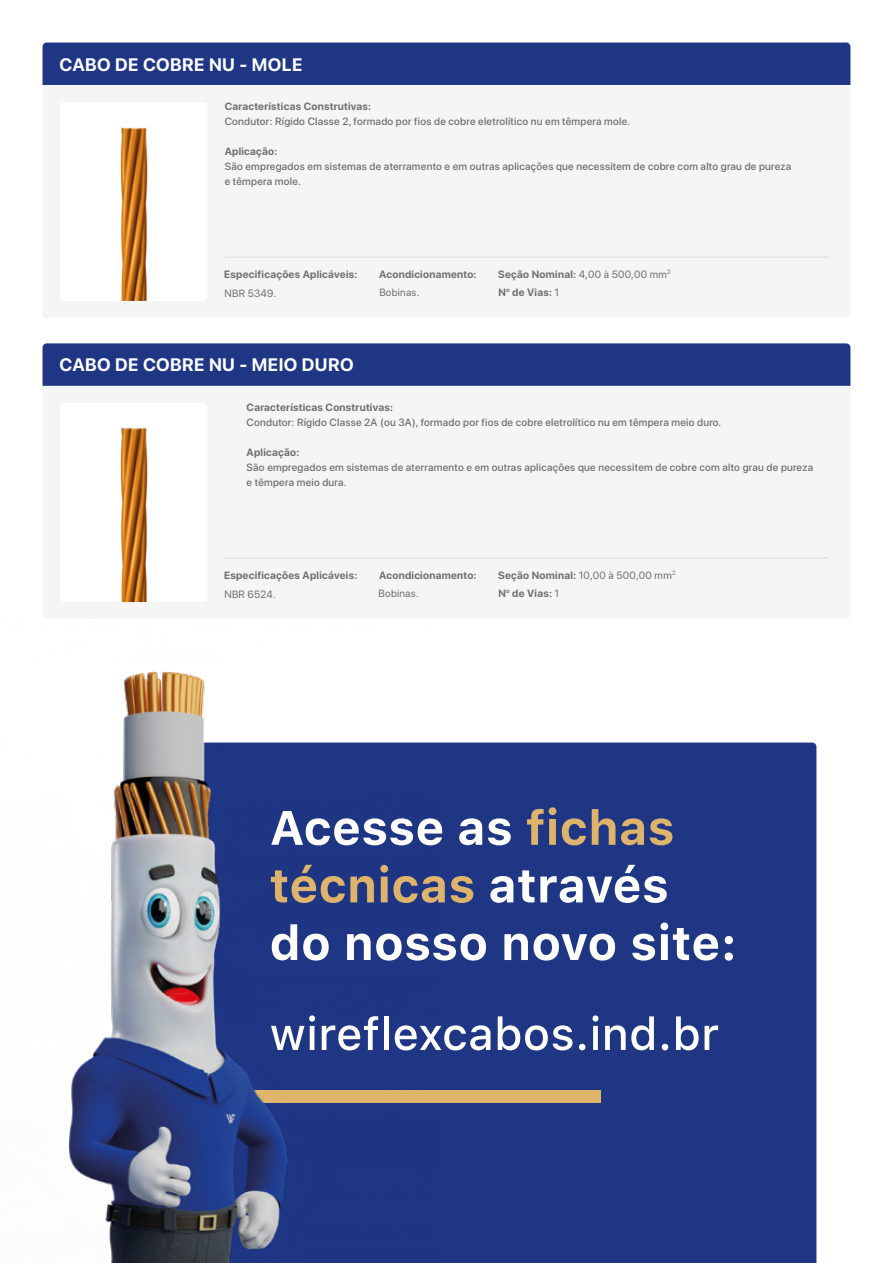
<style>
.page{position:relative;width:893px;height:1263px;background:#fff}
.page>*{position:absolute;margin:0;border:0;box-sizing:border-box;transform-origin:0 0}
.t1{font:700 18px "SF Pro Display";letter-spacing:.025em;color:#fff}
.t2{font:500 10.5px/15px "SF Pro Display";letter-spacing:.025em;color:#6f6f6e}
.t3{font:700 10.5px/18.1px "SF Pro Display";letter-spacing:.025em;color:#6f6f6e}
.t4{font:10.5px "SF Pro Display";letter-spacing:.025em;color:#6f6f6e}
.s1{font-weight:400}
</style>
<div class="page">
<div style="left:438px;top:742px;width:378px;height:521px;background:#1f3685"></div>
<div style="left:215px;top:1090px;width:386px;height:13px;background:#deb56b"></div>
<img style="left:68px;top:671px;width:370px;height:592px">
<svg style="left:271px;top:811px;width:171px;height:34px"></svg>
<svg style="left:459px;top:818px;width:23px;height:27px"></svg>
<svg style="left:488px;top:818px;width:23px;height:27px"></svg>
<svg style="left:527px;top:807px;width:29px;height:38px"></svg>
<svg style="left:562px;top:818px;width:24px;height:27px"></svg>
<svg style="left:592px;top:809px;width:23px;height:36px"></svg>
<svg style="left:621px;top:818px;width:23px;height:27px"></svg>
<svg style="left:650px;top:818px;width:22px;height:27px"></svg>
<svg style="left:271px;top:865px;width:103px;height:38px;background:#67657a"></svg>
<svg style="left:380px;top:865px;width:93px;height:38px;background:#67657b"></svg>
<svg style="left:490px;top:870px;width:44px;height:33px"></svg>
<svg style="left:540px;top:865px;width:127px;height:38px"></svg>
<svg style="left:272px;top:924px;width:25px;height:36px"></svg>
<svg style="left:303px;top:933px;width:26px;height:27px"></svg>
<svg style="left:347px;top:933px;width:139px;height:27px"></svg>
<svg style="left:504px;top:933px;width:111px;height:27px"></svg>
<svg style="left:632px;top:922px;width:86px;height:38px"></svg>
<svg style="left:725px;top:936px;width:8px;height:25px"></svg>
<svg style="left:271px;top:1015px;width:44px;height:35px"></svg>
<svg style="left:322px;top:1016px;width:56px;height:34px"></svg>
<div style="left:384px;top:1016px;width:5px;height:34px;background:#fff"></div>
<svg style="left:395px;top:1025px;width:95px;height:25px"></svg>
<svg style="left:498px;top:1016px;width:74px;height:34px"></svg>
<svg style="left:579px;top:1044px;width:6px;height:6px"></svg>
<svg style="left:592px;top:1015px;width:6px;height:35px"></svg>
<svg style="left:605px;top:1016px;width:49px;height:34px"></svg>
<svg style="left:662px;top:1044px;width:6px;height:6px"></svg>
<svg style="left:676px;top:1016px;width:23px;height:34px"></svg>
<svg style="left:705px;top:1025px;width:13px;height:25px"></svg>
<div style="left:43px;top:43px;width:807px;height:42px;background:#1f3685"></div>
<div style="left:43px;top:343px;width:807px;height:43px;background:#1f3685"></div>
<hr style="left:225px;top:257px;width:604px;height:1px;background:#d9d9d9">
<hr style="left:225px;top:558px;width:604px;height:1px;background:#d9d9d9">
<img style="left:120px;top:127px;width:28px;height:174px">
<img style="left:120px;top:427px;width:28px;height:175px">
<h1 class="t1" style="left:60px;top:51px;width:244px">CABO DE COBRE NU - MOLE</h1>
<p class="t3" style="left:225px;top:97px;width:148px">Características Construtivas:</p>
<p class="t2" style="left:225px;top:113px;width:407px">Condutor: Rígido Classe 2, formado por fios de cobre eletrolítico nu em têmpera mole.</p>
<p class="t3" style="left:225px;top:142px;width:54px">Aplicação:</p>
<p class="t2" style="left:225px;top:158px;width:568px">São empregados em sistemas de aterramento e em outras aplicações que necessitem de cobre com alto grau de pureza e têmpera mole.</p>
<p class="t3" style="left:224px;top:265px;width:135px">Especificações Aplicáveis:</p>
<p class="t4" style="left:225px;top:285px;width:53px">NBR 5349.</p>
<p class="t3" style="left:379px;top:265px;width:99px">Acondicionamento:</p>
<p class="t4" style="left:379px;top:285px;width:42px">Bobinas.</p>
<p class="t3" style="left:498px;top:265px;width:174px">Seção Nominal: <span class="s1">4,00 à 500,00 mm</span><sup>2<br></sup>N<sup>o</sup> de Vias: <span class="s1">1</span></p>
<h1 class="t1" style="left:60px;top:352px;width:296px">CABO DE COBRE NU - MEIO DURO</h1>
<p class="t3" style="left:247px;top:397px;width:148px">Características Construtivas:</p>
<p class="t2" style="left:247px;top:414px;width:476px">Condutor: Rígido Classe 2A (ou 3A), formado por fios de cobre eletrolítico nu em têmpera meio duro.</p>
<p class="t3" style="left:247px;top:442px;width:54px">Aplicação:</p>
<p class="t2" style="left:247px;top:459px;width:568px">São empregados em sistemas de aterramento e em outras aplicações que necessitem de cobre com alto grau de pureza e têmpera meio dura.</p>
<p class="t3" style="left:224px;top:566px;width:135px">Especificações Aplicáveis:</p>
<p class="t4" style="left:224px;top:586px;width:53px">NBR 6524.</p>
<p class="t3" style="left:379px;top:566px;width:99px">Acondicionamento:</p>
<p class="t4" style="left:379px;top:586px;width:42px">Bobinas.</p>
<p class="t3" style="left:498px;top:566px;width:179px">Seção Nominal: <span class="s1">10,00 à 500,00 mm</span><sup>2<br></sup>N<sup>o</sup> de Vias: <span class="s1">1</span></p>
</div>
